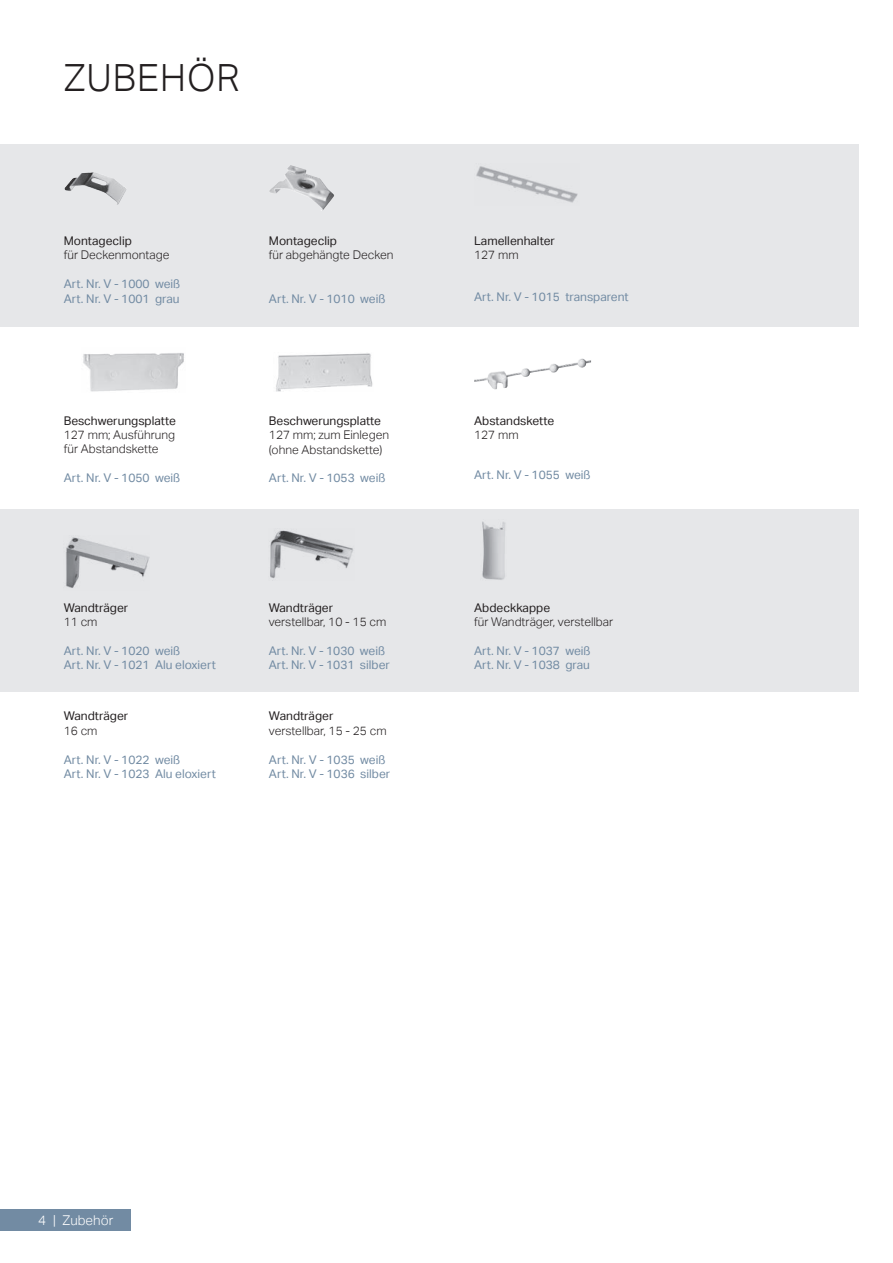
<style>
.page{position:relative;width:893px;height:1263px;background:#fff}
.page>*{position:absolute;margin:0;border:0;box-sizing:border-box;transform-origin:0 0}
.t1{font:300 37.5px "Aktiv Grotesk";letter-spacing:.025em;color:#231f20}
.t2{font:300 13.5px "Aktiv Grotesk";color:#fff}
.t3{font:12px/14.4px "Aktiv Grotesk";color:#728ba3}
.t4{font:300 12px/14.4px "Aktiv Grotesk";color:#231f20}
.t5{font:12px "Aktiv Grotesk";color:#231f20}
</style>
<div class="page">
<div style="left:0;top:1209px;width:130px;height:22px;background:#728ba3"></div>
<div style="left:0;top:145px;width:859px;height:182px;background:#e6e7e9"></div>
<div style="left:0;top:509px;width:859px;height:183px;background:#e6e7e9"></div>
<img style="left:65px;top:172px;width:27px;height:19px">
<img style="left:269px;top:165px;width:30px;height:28px">
<img style="left:476px;top:166px;width:102px;height:37px">
<img style="left:83px;top:353px;width:101px;height:39px">
<img style="left:276px;top:353px;width:97px;height:38px">
<img style="left:474px;top:358px;width:117px;height:32px">
<img style="left:66px;top:537px;width:84px;height:51px">
<img style="left:270px;top:530px;width:83px;height:48px">
<img style="left:482px;top:521px;width:23px;height:59px">
<h1 class="t1" style="left:64px;top:56px;width:177px">ZUBEHÖR</h1>
<p class="t5" style="left:64px;top:234px;width:70px">Montageclip</p>
<p class="t4" style="left:64px;top:248px;width:107px">für Deckenmontage</p>
<p class="t3" style="left:64px;top:277px;width:118px">Art. Nr. V - 1000 weiß<br>Art. Nr. V - 1001 grau</p>
<p class="t5" style="left:64px;top:413px;width:114px">Beschwerungsplatte</p>
<p class="t4" style="left:64px;top:428px;width:113px">127 mm; Ausführung für Abstandskette</p>
<p class="t3" style="left:64px;top:471px;width:118px">Art. Nr. V - 1050 weiß</p>
<p class="t5" style="left:64px;top:600px;width:66px">Wandträger</p>
<p class="t4" style="left:64px;top:615px;width:35px">11 cm</p>
<p class="t3" style="left:64px;top:643px;width:154px">Art. Nr. V - 1020 weiß<br>Art. Nr. V - 1021 Alu eloxiert</p>
<p class="t5" style="left:64px;top:709px;width:66px">Wandträger</p>
<p class="t4" style="left:64px;top:723px;width:35px">16 cm</p>
<p class="t3" style="left:64px;top:752px;width:154px">Art. Nr. V - 1022 weiß<br>Art. Nr. V - 1023 Alu eloxiert</p>
<p class="t5" style="left:269px;top:234px;width:70px">Montageclip</p>
<p class="t4" style="left:269px;top:248px;width:126px">für abgehängte Decken</p>
<p class="t3" style="left:269px;top:291px;width:118px">Art. Nr. V - 1010 weiß</p>
<p class="t5" style="left:269px;top:414px;width:114px">Beschwerungsplatte</p>
<p class="t4" style="left:269px;top:428px;width:122px">127 mm; zum Einlegen (ohne Abstandskette)</p>
<p class="t3" style="left:269px;top:471px;width:118px">Art. Nr. V - 1053 weiß</p>
<p class="t5" style="left:269px;top:600px;width:66px">Wandträger</p>
<p class="t4" style="left:269px;top:615px;width:119px">verstellbar, 10 - 15 cm</p>
<p class="t3" style="left:269px;top:643px;width:123px">Art. Nr. V - 1030 weiß<br>Art. Nr. V - 1031 silber</p>
<p class="t5" style="left:269px;top:709px;width:66px">Wandträger</p>
<p class="t4" style="left:269px;top:723px;width:119px">verstellbar, 15 - 25 cm</p>
<p class="t3" style="left:269px;top:752px;width:123px">Art. Nr. V - 1035 weiß<br>Art. Nr. V - 1036 silber</p>
<p class="t5" style="left:474px;top:234px;width:82px">Lamellenhalter</p>
<p class="t4" style="left:474px;top:248px;width:46px">127 mm</p>
<p class="t3" style="left:474px;top:289px;width:156px">Art. Nr. V - 1015 transparent</p>
<p class="t5" style="left:474px;top:414px;width:82px">Abstandskette</p>
<p class="t4" style="left:474px;top:428px;width:46px">127 mm</p>
<p class="t3" style="left:474px;top:467px;width:118px">Art. Nr. V - 1055 weiß</p>
<p class="t5" style="left:474px;top:600px;width:78px">Abdeckkappe</p>
<p class="t4" style="left:474px;top:615px;width:141px">für Wandträger, verstellbar</p>
<p class="t3" style="left:474px;top:643px;width:118px">Art. Nr. V - 1037 weiß<br>Art. Nr. V - 1038 grau</p>
<p class="t2" style="left:38px;top:1212px;width:77px">4 | Zubehör</p>
</div>
